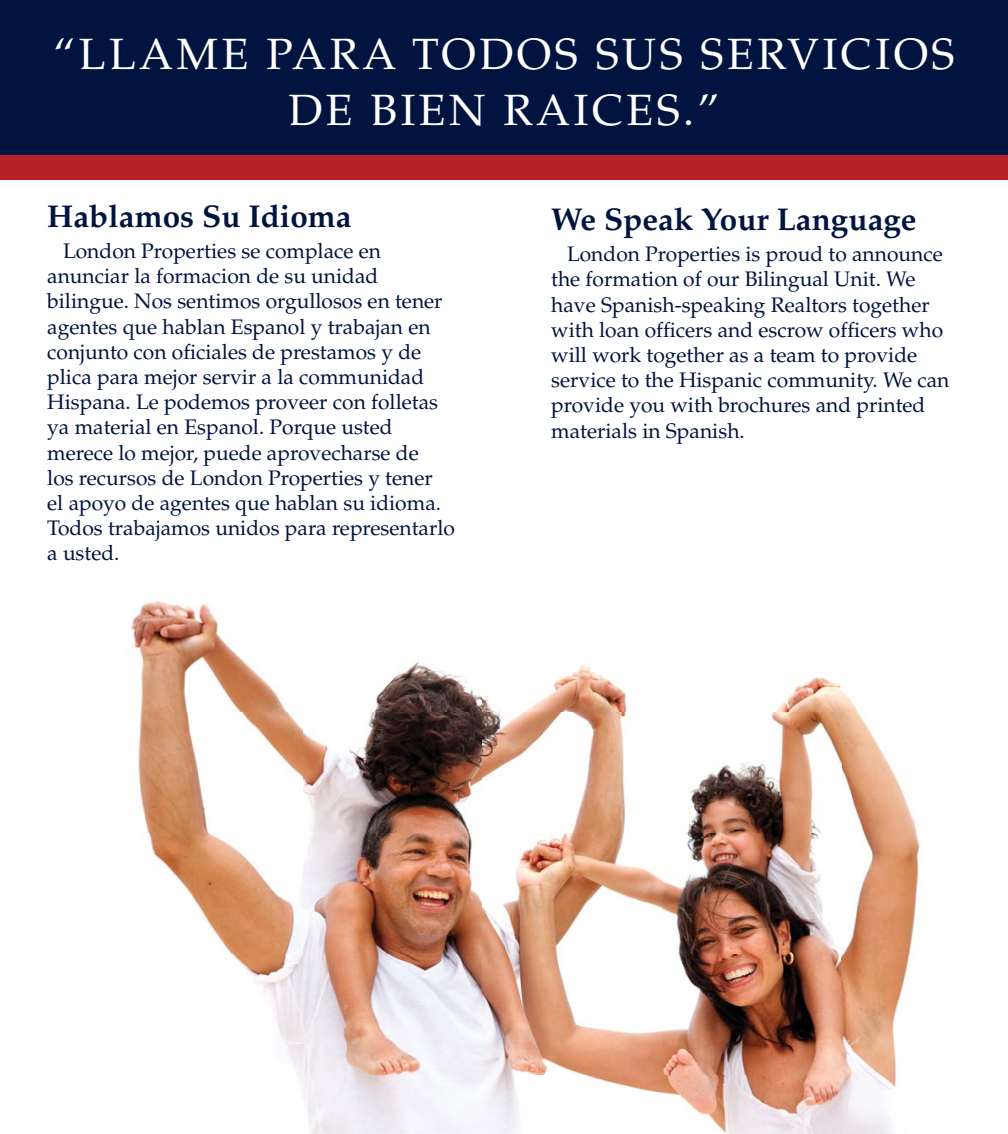
<style>
.page{position:relative;width:1008px;height:1134px;background:#fff}
.page>*{position:absolute;margin:0;border:0;box-sizing:border-box;transform-origin:0 0}
.t1{font:43.75px/56px "Palatino";letter-spacing:.08em;color:#fff;text-align:center}
.t2{font:700 31.5px "Palatino";color:#00143f}
.t3{font:21px/25.2px "Palatino";color:#00143f}
</style>
<div class="page">
<img style="left:128px;top:601px;width:792px;height:533px">
<div style="left:0;top:0;width:1008px;height:165px;background:#00143f"></div>
<div style="left:0;top:155px;width:1008px;height:25px;background:#b72025"></div>
<h1 class="t1" style="left:53px;top:31px;width:903px">“LLAME PARA TODOS SUS SERVICIOS<br>DE BIEN RAICES.”</h1>
<h2 class="t2" style="left:47px;top:204px;width:306px">Hablamos Su Idioma</h2>
<p class="t3" style="left:47px;top:241px;width:409px;text-indent:16px">London Properties se complace en anunciar la formacion de su unidad bilingue. Nos sentimos orgullosos en tener agentes que hablan Espanol y trabajan en conjunto con oficiales de prestamos y de plica para mejor servir a la communidad Hispana. Le podemos proveer con folletas ya material en Espanol. Porque usted merece lo mejor, puede aprovecharse de<br>los recursos de London Properties y tener<br>el apoyo de agentes que hablan su idioma.<br>Todos trabajamos unidos para representarlo a usted.</p>
<h2 class="t2" style="left:551px;top:207px;width:367px">We Speak Your Language</h2>
<p class="t3" style="left:551px;top:244px;width:400px;text-indent:16px">London Properties is proud to announce the formation of our Bilingual Unit. We have Spanish-speaking Realtors together with loan officers and escrow officers who will work together as a team to provide service to the Hispanic community. We can provide you with brochures and printed materials in Spanish.</p>
</div>
